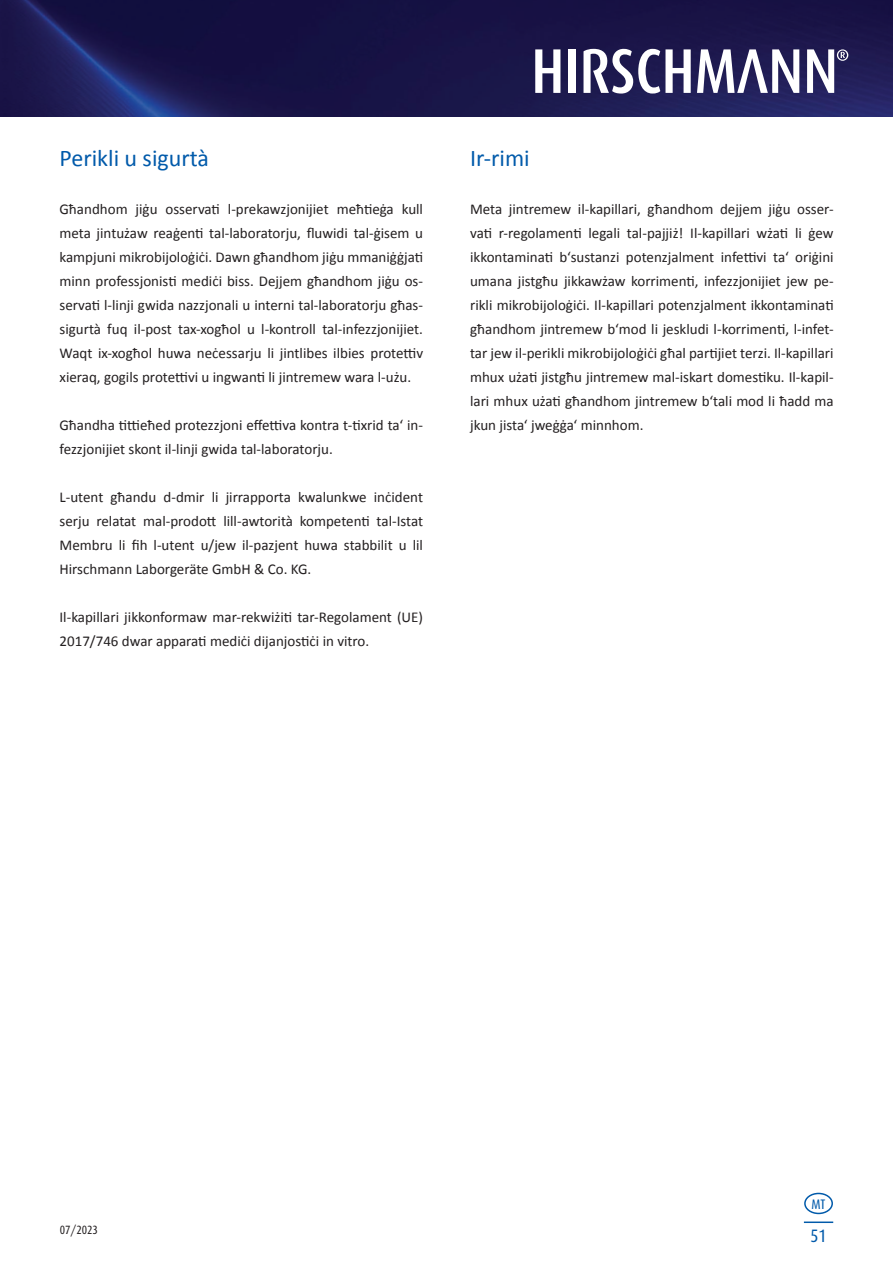
<style>
.page{position:relative;width:893px;height:1263px;background:#fff}
.page>*{position:absolute;margin:0;border:0;box-sizing:border-box;transform-origin:0 0}
.t1{font:24px "Calibri";color:#015aaa}
.t2{font:18px "Dax Condensed";color:#015aaa}
.t3{font:15px/24px "Calibri";color:#231f20;text-align:justify}
.t4{font:13.8px "Dax Condensed";color:#015aaa}
.t5{font:12px "Dax Condensed";color:#231f20}
</style>
<div class="page">
<hr style="left:804px;top:1221px;width:29px;height:2px;background:#015aaa">
<img style="left:0;top:0;width:893px;height:117px">
<svg style="left:535px;top:49px;width:25px;height:44px"></svg>
<div style="left:568px;top:49px;width:8px;height:44px;background:#fff"></div>
<svg style="left:807px;top:49px;width:41px;height:44px"></svg>
<svg style="left:697px;top:49px;width:102px;height:44px"></svg>
<svg style="left:583px;top:49px;width:108px;height:45px"></svg>
<div style="left:804px;top:1193px;width:29px;height:21px;border:2px solid #015aaa;border-radius:50%"></div>
<h1 class="t1" style="left:60px;top:141px;width:151px">Perikli u sigurtà</h1>
<p class="t3" style="left:60px;top:197px;width:365px">Għandhom jiġu osservati l-prekawzjonijiet meħtieġa kull meta jintużaw reaġenti tal-laboratorju, fluwidi tal-ġisem u kampjuni mikrobijoloġiċi. Dawn għandhom jiġu mmaniġġjati minn professjonisti mediċi biss. Dejjem għandhom jiġu os&shy;servati l-linji gwida nazzjonali u interni tal-laboratorju għas&shy;sigurtà fuq il-post tax-xogħol u l-kontroll tal-infezzjonijiet.<br>Waqt ix-xogħol huwa neċessarju li jintlibes ilbies protettiv xieraq, gogils protettivi u ingwanti li jintremew wara l-użu.</p>
<p class="t3" style="left:60px;top:413px;width:365px">Għandha tittieħed protezzjoni effettiva kontra t-tixrid ta‘ in&shy;fezzjonijiet skont il-linji gwida tal-laboratorju.</p>
<p class="t3" style="left:60px;top:485px;width:365px">L-utent għandu d-dmir li jirrapporta kwalunkwe inċident serju relatat mal-prodott lill-awtorità kompetenti tal-Istat Membru li fih l-utent u/jew il-pazjent huwa stabbilit u lil Hirschmann Laborgeräte GmbH &amp; Co. KG.</p>
<p class="t3" style="left:60px;top:605px;width:365px">Il-kapillari jikkonformaw mar-rekwiżiti tar-Regolament (UE)<br>2017/746 dwar apparati mediċi dijanjostiċi in vitro.</p>
<h1 class="t1" style="left:470px;top:141px;width:61px">Ir-rimi</h1>
<p class="t3" style="left:470px;top:197px;width:365px">Meta jintremew il-kapillari, għandhom dejjem jiġu osser&shy;vati r-regolamenti legali tal-pajjiż! Il-kapillari wżati li ġew ikkontaminati b‘sustanzi potenzjalment infettivi ta‘ oriġini umana jistgħu jikkawżaw korrimenti, infezzjonijiet jew pe&shy;rikli mikrobijoloġiċi. Il-kapillari potenzjalment ikkontaminati għandhom jintremew b‘mod li jeskludi l-korrimenti, l-infet&shy;tar jew il-perikli mikrobijoloġiċi għal partijiet terzi. Il-kapillari mhux użati jistgħu jintremew mal-iskart domestiku. Il-kapil&shy;lari mhux użati għandhom jintremew b‘tali mod li ħadd ma jkun jista‘ jweġġa‘ minnhom.</p>
<p class="t5" style="left:60px;top:1223px;width:40px">07/2023</p>
<p class="t4" style="left:811px;top:1196px;width:15px">MT</p>
<p class="t2" style="left:810px;top:1226px;width:18px">51</p>
</div>
